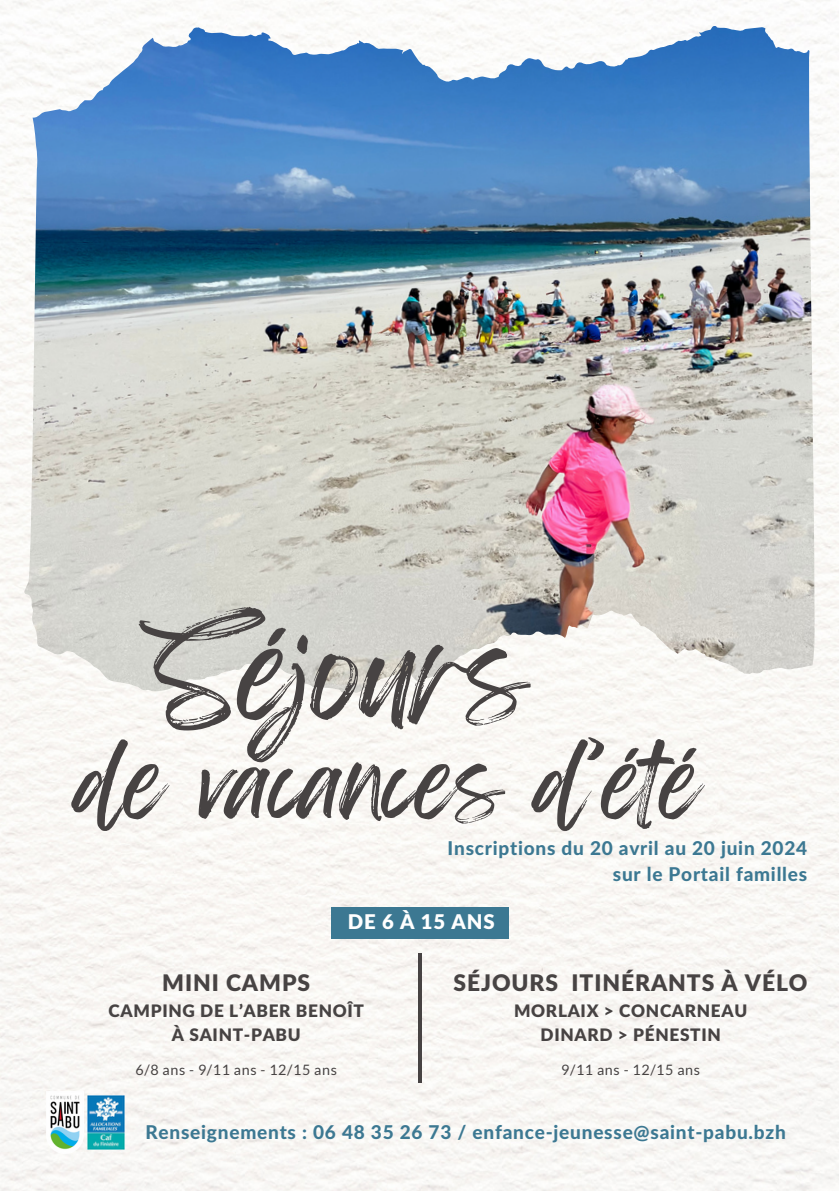
<style>
.page{position:relative;width:839px;height:1191px;background:#fff}
.page>*{position:absolute;margin:0;border:0;box-sizing:border-box;transform-origin:0 0}
.t1{font:112.2px "Feeling Passionate";color:#474343}
.t2{font:86.8px "Feeling Passionate";color:#474343}
.t3{font:900 22.8px "Lato Latin";letter-spacing:.04em;color:#474343}
.t4{font:900 20.2px "Lato Latin";letter-spacing:.04em;color:#fff}
.t5{font:800 19px/26.4px "Lato Latin";letter-spacing:.04em;color:#3c7892;text-align:right}
.t6{font:900 17.2px/23.8px "Lato Latin";letter-spacing:.04em;color:#474343;text-align:center}
.t7{font:14.4px "Lato";letter-spacing:.04em;color:#474343}
</style>
<div class="page">
<img style="left:0;top:0;width:838px;height:1191px">
<img style="left:207px;top:26px;width:607px;height:591px">
<hr style="left:418px;top:954px;width:3px;height:129px;background:#474343">
<div style="left:331px;top:907px;width:177px;height:32px;background:#3c7892"></div>
<img style="left:46px;top:1092px;width:38px;height:61px">
<img style="left:87px;top:1095px;width:38px;height:54px">
<h4 class="t1" style="left:154px;top:582px;width:376px">Séjours</h4>
<p class="t2" style="left:79px;top:712px;width:623px">de vacances d’été</p>
<h5 class="t5" style="left:447px;top:836px;width:361px">Inscriptions du 20 avril au 20 juin 2024 sur le Portail familles</h5>
<p class="t4" style="left:348px;top:912px;width:148px">DE 6 À 15 ANS</p>
<h6 class="t3" style="left:162px;top:973px;width:149px">MINI CAMPS</h6>
<h6 class="t6" style="left:109px;top:1000px;width:257px">CAMPING DE L’ABER BENOÎT<br>À SAINT-PABU</h6>
<p class="t7" style="left:135px;top:1060px;width:203px">6/8 ans - 9/11 ans - 12/15 ans</p>
<h3 class="t3" style="left:453px;top:973px;width:355px">SÉJOURS ITINÉRANTS À VÉLO</h3>
<h3 class="t6" style="left:514px;top:1000px;width:235px">MORLAIX &gt; CONCARNEAU<br>DINARD &gt; PÉNESTIN</h3>
<p class="t7" style="left:561px;top:1060px;width:140px">9/11 ans - 12/15 ans</p>
<h2 class="t5" style="left:145px;top:1120px;width:641px">Renseignements : 06 48 35 26 73 / enfance-jeunesse@saint-pabu.bzh</h2>
</div>
